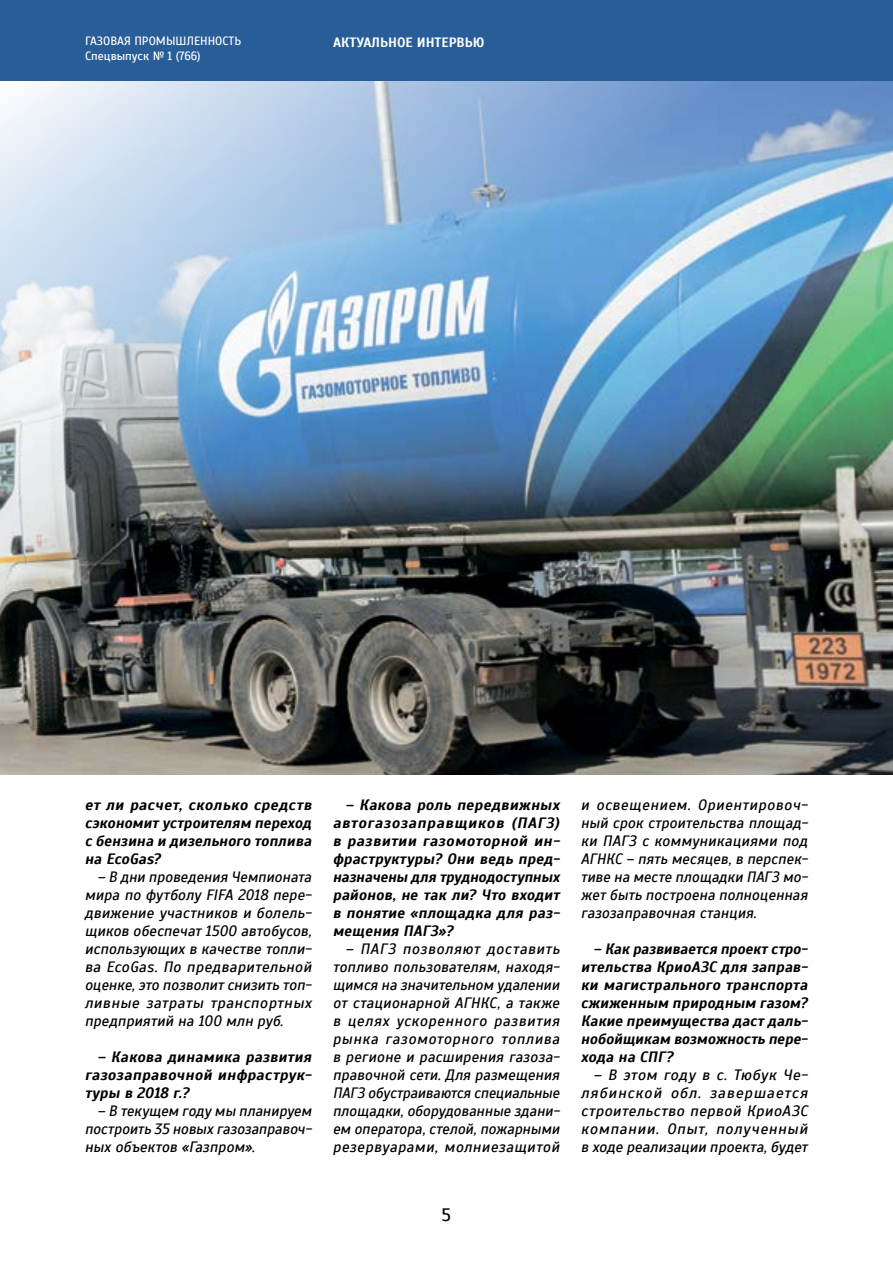
<style>
.page{position:relative;width:893px;height:1263px;background:#fff}
.page>*{position:absolute;margin:0;border:0;box-sizing:border-box;transform-origin:0 0}
.t1{font:18px "Scada";color:#000}
.t2{font:italic 15px/18px "Scada";letter-spacing:.01em;color:#000;text-align:justify}
.t3{font:italic 700 15px/18px "Scada";letter-spacing:.01em;color:#000;text-align:justify}
.t4{font:700 13.5px "Scada";color:#fff}
.t5{font:12px/14.4px "Scada";color:#fff}
</style>
<div class="page">
<div style="left:0;top:0;width:893px;height:81px;background:#295d97"></div>
<img style="left:0;top:81px;width:893px;height:693px">
<p class="t5" style="left:85px;top:34px;width:158px">ГАЗОВАЯ ПРОМЫШЛЕННОСТЬ<br>Спецвыпуск № 1 (766)</p>
<p class="t4" style="left:333px;top:34px;width:153px">АКТУАЛЬНОЕ ИНТЕРВЬЮ</p>
<p class="t3" style="left:85px;top:796px;width:228px">ет ли расчет, сколько средств сэкономит устроителям переход с бензина и дизельного топлива на EcoGas?</p>
<p class="t2" style="left:85px;top:868px;width:228px;text-indent:13px">– В дни проведения Чемпионата мира по футболу FIFA 2018 пере&shy;движение участников и болель&shy;щиков обеспечат 1500 автобусов, использующих в качестве топли&shy;ва EcoGas. По предварительной оценке, это позволит снизить топ&shy;ливные затраты транспортных предприятий на 100 млн руб.</p>
<p class="t3" style="left:85px;top:1048px;width:228px;text-indent:13px">– Какова динамика развития газозаправочной инфраструк&shy;туры в 2018 г.?</p>
<p class="t2" style="left:85px;top:1102px;width:228px;text-indent:13px">– В текущем году мы планируем построить 35 новых газозаправоч&shy;ных объектов «Газпром».</p>
<p class="t3" style="left:333px;top:796px;width:228px;text-indent:13px">– Какова роль передвижных автогазозаправщиков (ПАГЗ) в развитии газомоторной ин&shy;фраструктуры? Они ведь пред&shy;назначены для труднодоступных районов, не так ли? Что входит в понятие «площадка для раз&shy;мещения ПАГЗ»?</p>
<p class="t2" style="left:333px;top:940px;width:228px;text-indent:13px">– ПАГЗ позволяют доставить топливо пользователям, находя&shy;щимся на значительном удалении от стационарной АГНКС, а также в целях ускоренного развития рынка газомоторного топлива в регионе и расширения газоза&shy;правочной сети. Для размещения ПАГЗ обустраиваются специальные площадки, оборудованные здани&shy;ем оператора, стелой, пожарными резервуарами, молниезащитой</p>
<p class="t2" style="left:581px;top:796px;width:228px">и освещением. Ориентировоч&shy;ный срок строительства площад&shy;ки ПАГЗ с коммуникациями под АГНКС – пять месяцев, в перспек&shy;тиве на месте площадки ПАГЗ мо&shy;жет быть построена полноценная газозаправочная станция.</p>
<p class="t3" style="left:581px;top:940px;width:228px;text-indent:13px">– Как развивается проект стро&shy;ительства КриоАЗС для заправ&shy;ки магистрального транспорта сжиженным природным газом?<br>Какие преимущества даст даль&shy;нобойщикам возможность пере&shy;хода на СПГ?</p>
<p class="t2" style="left:581px;top:1066px;width:228px;text-indent:13px">– В этом году в с. Тюбук Че&shy;лябинской обл. завершается строительство первой КриоАЗС компании. Опыт, полученный в ходе реализации проекта, будет</p>
<p class="t1" style="left:442px;top:1204px;width:11px">5</p>
</div>
